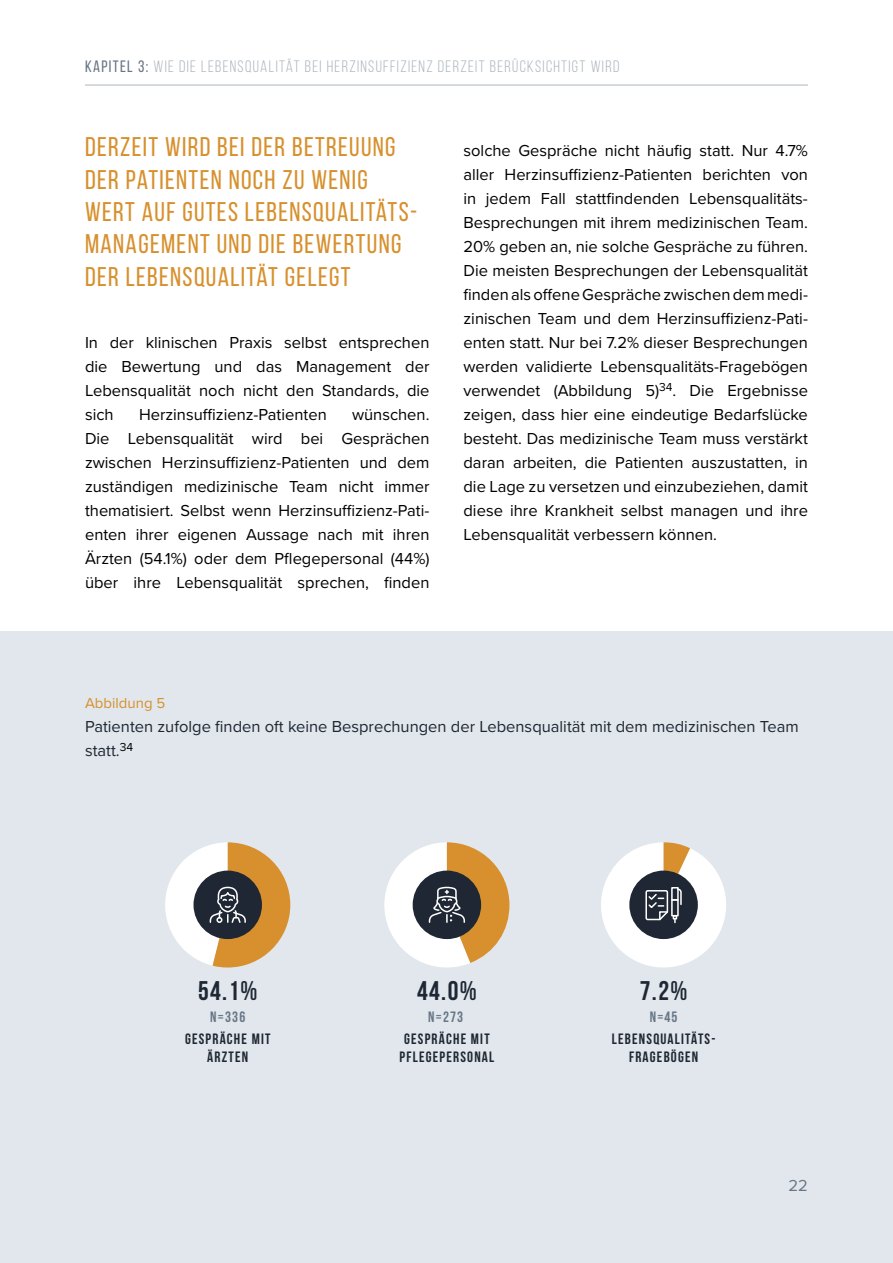
<style>
.page{position:relative;width:893px;height:1263px;background:#fff}
.page>*{position:absolute;margin:0;border:0;box-sizing:border-box;transform-origin:0 0}
.t1{font:27px/32.4px "Bebas Neue";letter-spacing:.05em;color:#d7902d}
.t2{font:700 27px "Bebas Neue";color:#1e2733}
.t3{font:16.5px/24px "Proxima Nova";color:#000;text-align:justify}
.t4{font:16.5px/24px "Proxima Nova";color:#1e2733}
.t5{font:16.5px "Bebas Neue";letter-spacing:.08em;color:#abb6bd}
.t6{font:16.5px "Proxima Nova";color:#697686}
.t7{font:700 15px/18px "Bebas Neue";letter-spacing:.08em;color:#1e2733;text-align:center}
.t8{font:700 15px "Bebas Neue";letter-spacing:.08em;color:#697686}
.t9{font:15px "Proxima Nova";color:#d7902d}
.s1{color:#697686}
</style>
<div class="page">
<hr style="left:85px;top:85px;width:723px;height:1px;background:#abb6bd">
<div style="left:0;top:631px;width:893px;height:632px;background:#e1e7ec"></div>
<svg style="left:384px;top:842px;width:125px;height:126px"></svg>
<svg style="left:165px;top:842px;width:125px;height:125px"></svg>
<svg style="left:601px;top:842px;width:125px;height:126px"></svg>
<p class="t5" style="left:85px;top:57px;width:536px"><span class="s1">KAPITEL 3:</span> WIE DIE LEBENSQUALITÄT BEI HERZINSUFFIZIENZ DERZEIT BERÜCKSICHTIGT WIRD</p>
<h1 class="t1" style="left:85px;top:130px;width:334px">DERZEIT WIRD BEI DER BETREUUNG<br>DER PATIENTEN NOCH ZU WENIG<br>WERT AUF GUTES LEBENSQUALITÄTS-<br>MANAGEMENT UND DIE BEWERTUNG<br>DER LEBENSQUALITÄT GELEGT</h1>
<p class="t3" style="left:85px;top:329px;width:346px">In der klinischen Praxis selbst entsprechen die Bewertung und das Management der Lebensqualität noch nicht den Standards, die sich</p>
<p class="t3" style="left:139px;top:401px;width:189px">Herzinsuffizienz-Patienten</p>
<p class="t3" style="left:85px;top:401px;width:346px;text-indent:267px">wünschen.<br>Die Lebensqualität wird bei Gesprächen zwischen Herzinsuffizienz-Patienten und dem zuständigen medizinische Team nicht immer thematisiert. Selbst wenn Herzinsuffizienz-Pati&shy;enten ihrer eigenen Aussage nach mit ihren Ärzten (54.1%) oder dem Pflegepersonal (44%) über ihre Lebensqualität sprechen, finden</p>
<p class="t3" style="left:463px;top:137px;width:346px">solche Gespräche nicht häufig statt. Nur 4.7% aller Herzinsuffizienz-Patienten berichten von in jedem Fall stattfindenden Lebensqualitäts-Besprechungen mit ihrem medizinischen Team.<br>20% geben an, nie solche Gespräche zu führen.<br>Die meisten Besprechungen der Lebensqualität finden als offene Gespräche zwischen dem medi&shy;zinischen Team und dem Herzinsuffizienz-Pati&shy;enten statt. Nur bei 7.2% dieser Besprechungen werden validierte Lebensqualitäts-Fragebögen verwendet (Abbildung 5)<sup>34</sup>. Die Ergebnisse zeigen, dass hier eine eindeutige Bedarfslücke besteht. Das medizinische Team muss verstärkt daran arbeiten, die Patienten auszustatten, in die Lage zu versetzen und einzubeziehen, damit diese ihre Krankheit selbst managen und ihre Lebensqualität verbessern können.</p>
<p class="t9" style="left:85px;top:691px;width:82px">Abbildung 5</p>
<p class="t4" style="left:85px;top:713px;width:715px">Patienten zufolge finden oft keine Besprechungen der Lebensqualität mit dem medizinischen Team statt.<sup>34</sup></p>
<h1 class="t2" style="left:198px;top:976px;width:61px">54.1%</h1>
<h1 class="t2" style="left:417px;top:976px;width:61px">44.0%</h1>
<h1 class="t2" style="left:640px;top:976px;width:49px">7.2%</h1>
<p class="t7" style="left:400px;top:1029px;width:96px">GESPRÄCHE MIT<br>PFLEGEPERSONAL</p>
<p class="t8" style="left:210px;top:1008px;width:36px">N=336</p>
<p class="t8" style="left:428px;top:1008px;width:36px">N=273</p>
<p class="t8" style="left:650px;top:1008px;width:29px">N=45</p>
<p class="t7" style="left:185px;top:1029px;width:87px">GESPRÄCHE MIT<br>ÄRZTEN</p>
<p class="t7" style="left:612px;top:1029px;width:105px">LEBENSQUALITÄTS-<br>FRAGEBÖGEN</p>
<p class="t6" style="left:788px;top:1173px;width:21px">22</p>
</div>
